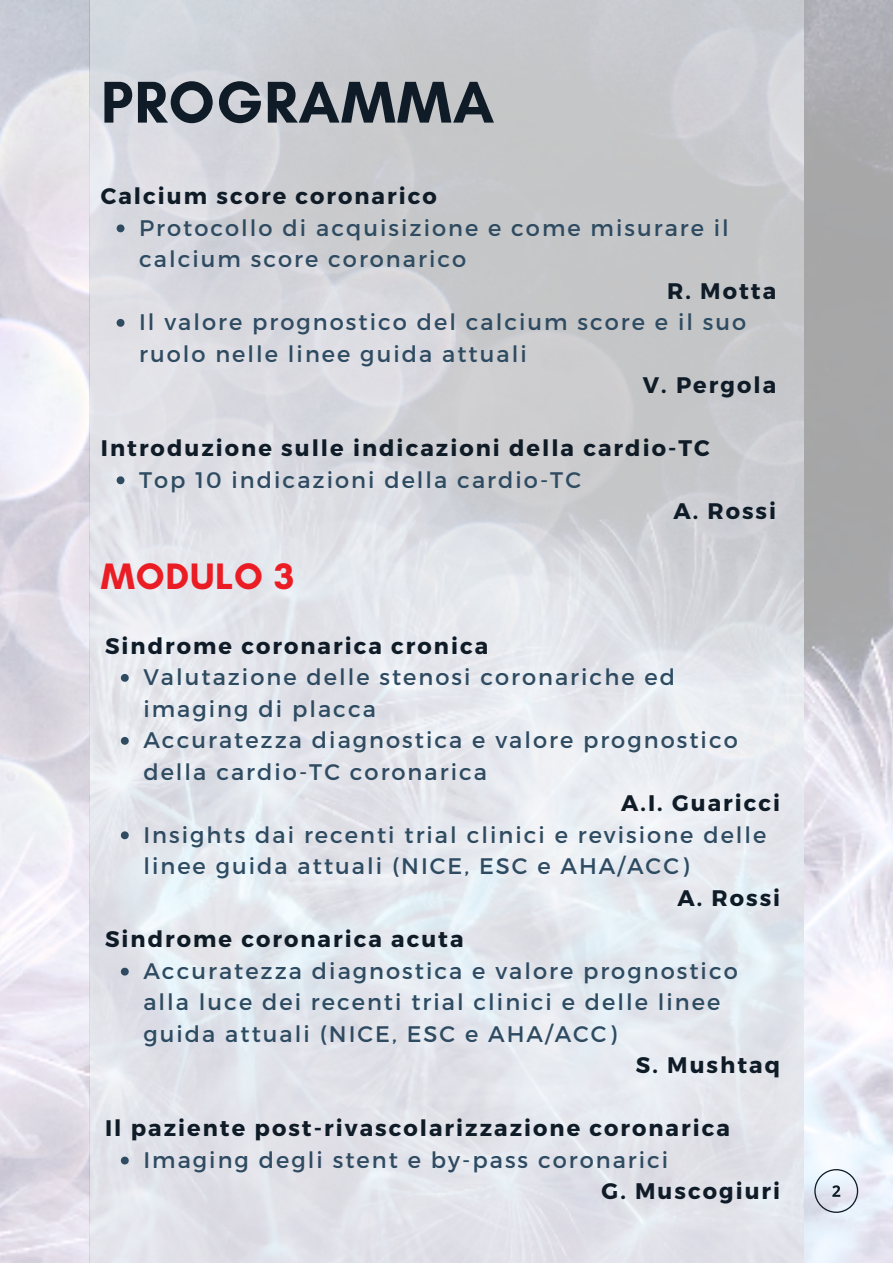
<style>
.page{position:relative;width:893px;height:1264px;background:#fff}
.page>*{position:absolute;margin:0;border:0;box-sizing:border-box;transform-origin:0 0}
.t1{font:700 60px "Glacial Indifference";letter-spacing:.02em;color:#0f1c27}
.t2{font:700 37.5px "Glacial Indifference";letter-spacing:.02em;color:#ea1c24}
.t3{font:22.5px/31.5px "Montserrat";letter-spacing:.09em;color:#2e4b61}
.t4{font:700 22.5px "Montserrat";letter-spacing:.09em;color:#0f1c27}
</style>
<div class="page">
<img style="left:0;top:0;width:892px;height:1262px">
<img style="left:89px;top:0;width:714px;height:1262px">
<svg style="left:814px;top:1168px;width:44px;height:44px;background:#ced4df"></svg>
<svg style="left:117px;top:224px;width:7px;height:8px"></svg>
<svg style="left:117px;top:319px;width:7px;height:8px"></svg>
<svg style="left:117px;top:476px;width:7px;height:8px"></svg>
<svg style="left:121px;top:674px;width:8px;height:7px"></svg>
<svg style="left:121px;top:737px;width:8px;height:7px"></svg>
<svg style="left:121px;top:831px;width:8px;height:8px"></svg>
<svg style="left:121px;top:967px;width:8px;height:8px"></svg>
<svg style="left:121px;top:1156px;width:8px;height:8px"></svg>
<p class="t1" style="left:101px;top:66px;width:395px">PROGRAMMA</p>
<p class="t4" style="left:101px;top:181px;width:337px">Calcium score coronarico</p>
<p class="t3" style="left:139px;top:211px;width:591px">Protocollo di acquisizione e come misurare il calcium score coronarico</p>
<p class="t4" style="left:667px;top:276px;width:110px">R. Motta</p>
<p class="t3" style="left:139px;top:305px;width:608px">Il valore prognostico del calcium score e il suo ruolo nelle linee guida attuali</p>
<p class="t4" style="left:642px;top:370px;width:135px">V. Pergola</p>
<p class="t4" style="left:101px;top:433px;width:610px">Introduzione sulle indicazioni della cardio-TC</p>
<p class="t3" style="left:139px;top:462px;width:443px">Top 10 indicazioni della cardio-TC</p>
<p class="t2" style="left:101px;top:553px;width:195px">MODULO 3</p>
<p class="t4" style="left:105px;top:631px;width:384px">Sindrome coronarica cronica</p>
<p class="t4" style="left:673px;top:496px;width:104px">A. Rossi</p>
<p class="t3" style="left:143px;top:660px;width:533px">Valutazione delle stenosi coronariche ed imaging di placca</p>
<p class="t3" style="left:143px;top:723px;width:596px">Accuratezza diagnostica e valore prognostico della cardio-TC coronarica</p>
<p class="t4" style="left:621px;top:788px;width:160px">A.I. Guaricci</p>
<p class="t3" style="left:143px;top:817px;width:624px">Insights dai recenti trial clinici e revisione delle linee guida attuali (NICE, ESC e AHA/ACC)</p>
<p class="t4" style="left:105px;top:924px;width:360px">Sindrome coronarica acuta</p>
<p class="t4" style="left:677px;top:883px;width:104px">A. Rossi</p>
<p class="t3" style="left:143px;top:954px;width:596px">Accuratezza diagnostica e valore prognostico alla luce dei recenti trial clinici e delle linee guida attuali (NICE, ESC e AHA/ACC)</p>
<p class="t4" style="left:636px;top:1050px;width:146px">S. Mushtaq</p>
<p class="t4" style="left:105px;top:1113px;width:626px">Il paziente post-rivascolarizzazione coronarica</p>
<p class="t3" style="left:143px;top:1142px;width:526px">Imaging degli stent e by-pass coronarici</p>
<p class="t4" style="left:601px;top:1176px;width:180px">G. Muscogiuri</p>
</div>
